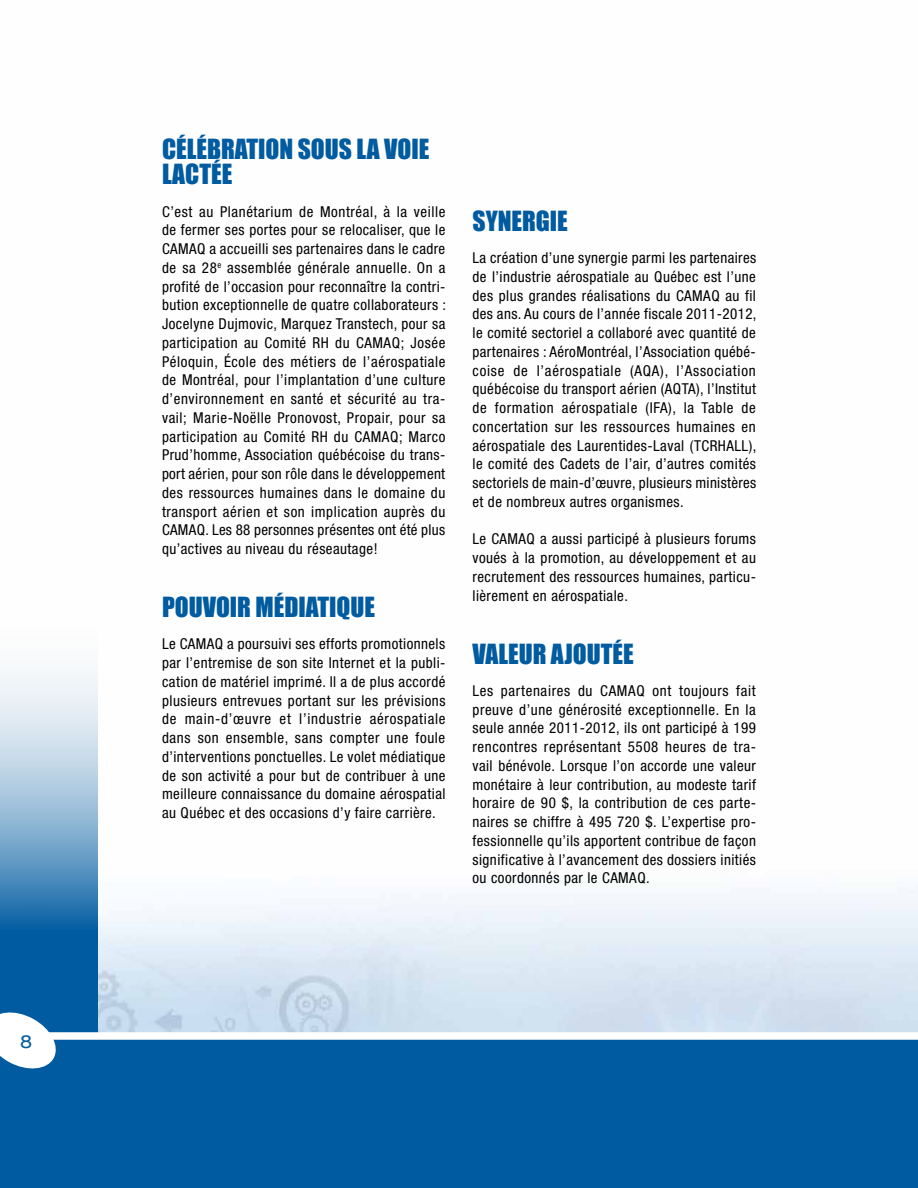
<style>
.page{position:relative;width:918px;height:1188px;background:#fff}
.page>*{position:absolute;margin:0;border:0;box-sizing:border-box;transform-origin:0 0}
.t1{font:25.5px/25.5px "Impact";color:#005ba0}
.t2{font:expanded 18px "Helvetica Neue";color:#005ba0}
.t3{font:condensed 15px/18.8px "Helvetica Neue";letter-spacing:.03em;color:#000;text-align:justify}
</style>
<div class="page">
<svg style="left:0;top:642px;width:98px;height:390px;background:#7ba9cd"></svg>
<div style="left:0;top:1040px;width:918px;height:148px;background:#005ba0"></div>
<svg style="left:0;top:1009px;width:60px;height:60px"></svg>
<p class="t2" style="left:20px;top:1031px;width:14px">8</p>
<h1 class="t1" style="left:162px;top:136px;width:269px">CÉLÉBRATION SOUS LA VOIE<br>LACTÉE</h1>
<p class="t3" style="left:162px;top:202px;width:286px">C’est au Planétarium de Montréal, à la veille de fermer ses portes pour se relocaliser, que le CAMAQ a accueilli ses partenaires dans le cadre de sa 28<sup>e</sup> assemblée générale annuelle. On a profité de l’occasion pour reconnaître la contri&shy;bution exceptionnelle de quatre collaborateurs :<br>Jocelyne Dujmovic, Marquez Transtech, pour sa participation au Comité RH du CAMAQ; Josée Péloquin, École des métiers de l’aérospatiale de Montréal, pour l’implantation d’une culture d’environnement en santé et sécurité au tra&shy;vail; Marie-Noëlle Pronovost, Propair, pour sa participation au Comité RH du CAMAQ; Marco Prud’homme, Association québécoise du trans&shy;port aérien, pour son rôle dans le développement des ressources humaines dans le domaine du transport aérien et son implication auprès du CAMAQ. Les 88 personnes présentes ont été plus qu’actives au niveau du réseautage!</p>
<h1 class="t1" style="left:162px;top:594px;width:214px">POUVOIR MÉDIATIQUE</h1>
<p class="t3" style="left:162px;top:635px;width:285px">Le CAMAQ a poursuivi ses efforts promotionnels par l’entremise de son site Internet et la publi&shy;cation de matériel imprimé. Il a de plus accordé plusieurs entrevues portant sur les prévisions de main-d’œuvre et l’industrie aérospatiale dans son ensemble, sans compter une foule d’interventions ponctuelles. Le volet médiatique de son activité a pour but de contribuer à une meilleure connaissance du domaine aérospatial au Québec et des occasions d’y faire carrière.</p>
<h1 class="t1" style="left:472px;top:207px;width:97px">SYNERGIE</h1>
<p class="t3" style="left:472px;top:248px;width:286px">La création d’une synergie parmi les partenaires de l’industrie aérospatiale au Québec est l’une des plus grandes réalisations du CAMAQ au fil des ans. Au cours de l’année fiscale 2011-2012, le comité sectoriel a collaboré avec quantité de partenaires : AéroMontréal, l’Association québé&shy;coise de l’aérospatiale (AQA), l’Association québécoise du transport aérien (AQTA), l’Institut de formation aérospatiale (IFA), la Table de concertation sur les ressources humaines en aérospatiale des Laurentides-Laval (TCRHALL), le comité des Cadets de l’air, d’autres comités sectoriels de main-d’œuvre, plusieurs ministères et de nombreux autres organismes.</p>
<p class="t3" style="left:472px;top:529px;width:285px">Le CAMAQ a aussi participé à plusieurs forums voués à la promotion, au développement et au recrutement des ressources humaines, particu&shy;lièrement en aérospatiale.</p>
<h1 class="t1" style="left:472px;top:640px;width:163px">VALEUR AJOUTÉE</h1>
<p class="t3" style="left:472px;top:681px;width:285px">Les partenaires du CAMAQ ont toujours fait preuve d’une générosité exceptionnelle. En la seule année 2011-2012, ils ont participé à 199 rencontres représentant 5508 heures de tra&shy;vail bénévole. Lorsque l’on accorde une valeur monétaire à leur contribution, au modeste tarif horaire de 90 $, la contribution de ces parte&shy;naires se chiffre à 495 720 $. L’expertise pro&shy;fessionnelle qu’ils apportent contribue de façon significative à l’avancement des dossiers initiés ou coordonnés par le CAMAQ.</p>
</div>
